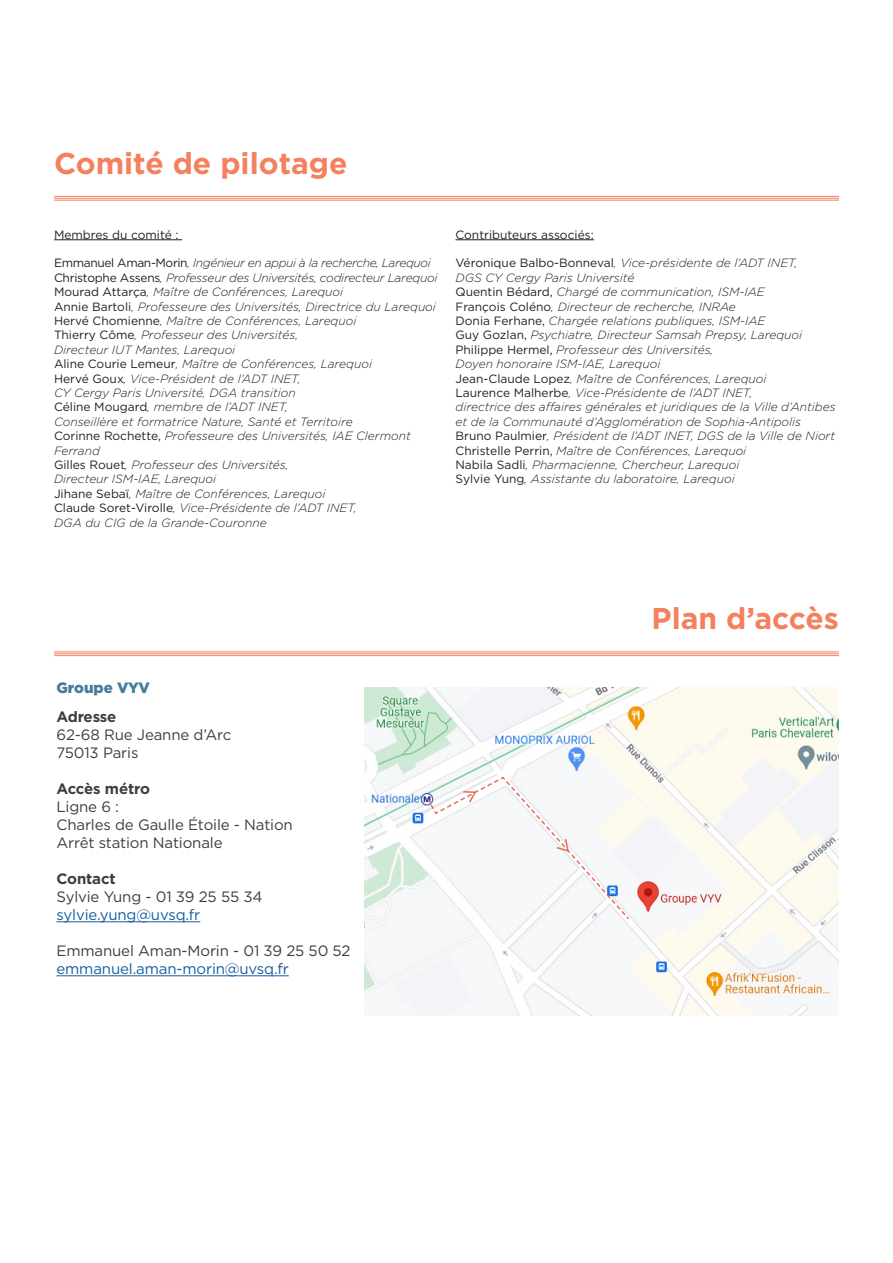
<style>
.page{position:relative;width:893px;height:1263px;background:#fff}
.page>*{position:absolute;margin:0;border:0;box-sizing:border-box;transform-origin:0 0}
.t1{font:700 30px "Gotham";color:#f4805e}
.t2{font:15px/18px "Gotham";letter-spacing:-.01em;color:#3e3e3f}
.t3{font:15px "Gotham";letter-spacing:-.01em;color:#175d9e}
.t4{font:700 15px "Gotham";letter-spacing:-.01em;color:#3e3e3f}
.t5{font:900 15px "Gotham";color:#437d9b}
.t6{font:italic 300 12px/14.4px "Gotham";color:#231f20}
.t7{font:12px "Gotham";color:#231f20}
.s1{font-weight:400;font-style:normal}
</style>
<div class="page">
<hr style="left:54px;top:196px;width:785px;height:1px;background:#f4805e">
<hr style="left:54px;top:198px;width:785px;height:1px;background:#f4805e">
<hr style="left:54px;top:200px;width:785px;height:1px;background:#f4805e">
<hr style="left:54px;top:239px;width:128px;height:1px;background:#231f20">
<hr style="left:455px;top:239px;width:139px;height:1px;background:#231f20">
<hr style="left:54px;top:651px;width:785px;height:1px;background:#f4805e">
<hr style="left:54px;top:653px;width:785px;height:1px;background:#f4805e">
<hr style="left:54px;top:655px;width:785px;height:1px;background:#f4805e">
<img style="left:364px;top:688px;width:475px;height:328px">
<hr style="left:56px;top:921px;width:144px;height:1px;background:#175d9e">
<hr style="left:56px;top:975px;width:233px;height:1px;background:#175d9e">
<svg style="left:427px;top:776px;width:204px;height:145px"></svg>
<h1 class="t1" style="left:54px;top:143px;width:295px">Comité de pilotage</h1>
<p class="t7" style="left:54px;top:227px;width:126px">Membres du comité :</p>
<p class="t6" style="left:54px;top:256px;width:385px"><span class="s1">Emmanuel Aman-Morin</span>, Ingénieur en appui à la recherche, Larequoi <span class="s1">Christophe Assens</span>, Professeur des Universités, codirecteur Larequoi <span class="s1">Mourad Attarça</span>, Maître de Conférences, Larequoi<br><span class="s1">Annie Bartoli</span>, Professeure des Universités, Directrice du Larequoi <span class="s1">Hervé Chomienne</span>, Maître de Conférences, Larequoi<br><span class="s1">Thierry Côme</span>, Professeur des Universités,<br>Directeur IUT Mantes, Larequoi<br><span class="s1">Aline Courie Lemeur</span>, Maître de Conférences, Larequoi<br><span class="s1">Hervé Goux</span>, Vice-Président de l’ADT INET,<br>CY Cergy Paris Université, DGA transition<br><span class="s1">Céline Mougard</span>, membre de l’ADT INET,<br>Conseillère et formatrice Nature, Santé et Territoire<br><span class="s1">Corinne Rochette,</span> Professeure des Universités, IAE Clermont Ferrand<br><span class="s1">Gilles Rouet</span>, Professeur des Universités,<br>Directeur ISM-IAE, Larequoi<br><span class="s1">Jihane Sebaï</span>, Maître de Conférences, Larequoi<br><span class="s1">Claude Soret-Virolle</span>, Vice-Présidente de l’ADT INET,<br>DGA du CIG de la Grande-Couronne</p>
<p class="t7" style="left:455px;top:227px;width:140px">Contributeurs associés:</p>
<p class="t6" style="left:455px;top:256px;width:382px"><span class="s1">Véronique Balbo-Bonneval</span>, Vice-présidente de l’ADT INET,<br>DGS CY Cergy Paris Université<br><span class="s1">Quentin Bédard,</span> Chargé de communication, ISM-IAE<br><span class="s1">François Coléno</span>, Directeur de recherche, INRAe<br><span class="s1">Donia Ferhane,</span> Chargée relations publiques, ISM-IAE<br><span class="s1">Guy Gozlan,</span> Psychiatre, Directeur Samsah Prepsy, Larequoi <span class="s1">Philippe Hermel,</span> Professeur des Universités,<br>Doyen honoraire ISM-IAE, Larequoi<br><span class="s1">Jean-Claude Lopez</span>, Maître de Conférences, Larequoi<br><span class="s1">Laurence Malherbe</span>, Vice-Présidente de l’ADT INET,<br>directrice des affaires générales et juridiques de la Ville d’Antibes et de la Communauté d’Agglomération de Sophia-Antipolis <span class="s1">Bruno Paulmier</span>, Président de l’ADT INET, DGS de la Ville de Niort <span class="s1">Christelle Perrin,</span> Maître de Conférences, Larequoi<br><span class="s1">Nabila Sadli</span>, Pharmacienne, Chercheur, Larequoi<br><span class="s1">Sylvie Yung</span>, Assistante du laboratoire, Larequoi</p>
<p class="t5" style="left:56px;top:678px;width:95px">Groupe VYV</p>
<p class="t4" style="left:56px;top:707px;width:62px">Adresse</p>
<p class="t2" style="left:56px;top:726px;width:176px">62-68 Rue Jeanne d’Arc<br>75013 Paris</p>
<p class="t4" style="left:56px;top:779px;width:95px">Accès métro</p>
<p class="t2" style="left:56px;top:798px;width:238px">Ligne 6 :<br>Charles de Gaulle Étoile - Nation<br>Arrêt station Nationale</p>
<p class="t4" style="left:56px;top:869px;width:61px">Contact</p>
<p class="t2" style="left:56px;top:888px;width:208px">Sylvie Yung - 01 39 25 55 34</p>
<p class="t3" style="left:56px;top:905px;width:145px">sylvie.yung@uvsq.fr</p>
<p class="t2" style="left:56px;top:942px;width:295px">Emmanuel Aman-Morin - 01 39 25 50 52</p>
<p class="t3" style="left:56px;top:959px;width:234px">emmanuel.aman-morin@uvsq.fr</p>
<h1 class="t1" style="left:652px;top:598px;width:189px">Plan d’accès</h1>
</div>
